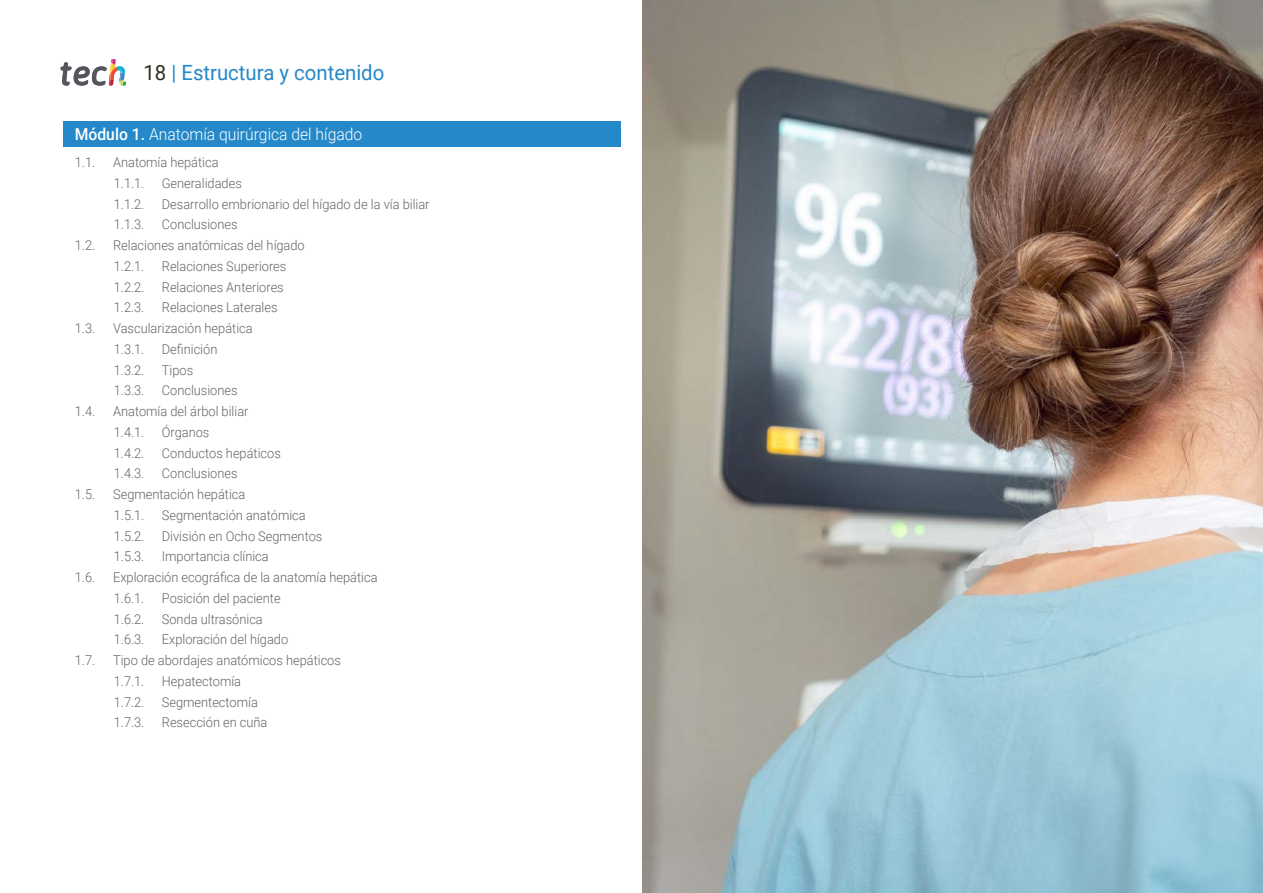
<style>
.page{position:relative;width:1263px;height:893px;background:#fff}
.page>*{position:absolute;margin:0;border:0;box-sizing:border-box;transform-origin:0 0}
.t1{font:21px "Roboto";color:#2488c9}
.t2{font:300 16.5px "Roboto";color:#fff;scale:.95 1}
.t3{font:300 13.5px/20.7px "Roboto";color:#61646a;scale:.95 1}
.s1{color:#312e20}
.s2{font-weight:500}
</style>
<div class="page">
<img style="left:642px;top:0;width:621px;height:893px">
<div style="left:64px;top:121px;width:557px;height:25px;background:#2488c9"></div>
<svg style="left:61px;top:59px;width:65px;height:27px"></svg>
<h1 class="t1" style="left:144px;top:57px;width:242px"><span class="s1">18</span> | Estructura y contenido</h1>
<p class="t2" style="left:75px;top:123px;width:304px"><span class="s2">Módulo 1.</span> Anatomía quirúrgica del hígado</p>
<p class="t3" style="left:75px;top:151px;width:23px">1.1.</p>
<p class="t3" style="left:113px;top:151px;width:112px">Anatomía hepática<br>1.1.1.</p>
<p class="t3" style="left:162px;top:172px;width:86px">Generalidades</p>
<p class="t3" style="left:114px;top:193px;width:34px">1.1.2.</p>
<p class="t3" style="left:162px;top:193px;width:283px">Desarrollo embrionario del hígado de la vía biliar</p>
<p class="t3" style="left:114px;top:214px;width:34px">1.1.3.</p>
<p class="t3" style="left:162px;top:214px;width:81px">Conclusiones</p>
<p class="t3" style="left:75px;top:234px;width:23px">1.2.</p>
<p class="t3" style="left:113px;top:234px;width:203px">Relaciones anatómicas del hígado<br>1.2.1.</p>
<p class="t3" style="left:162px;top:255px;width:133px">Relaciones Superiores</p>
<p class="t3" style="left:114px;top:276px;width:34px">1.2.2.</p>
<p class="t3" style="left:162px;top:276px;width:130px">Relaciones Anteriores</p>
<p class="t3" style="left:114px;top:297px;width:34px">1.2.3.</p>
<p class="t3" style="left:162px;top:297px;width:123px">Relaciones Laterales</p>
<p class="t3" style="left:75px;top:317px;width:23px">1.3.</p>
<p class="t3" style="left:113px;top:317px;width:148px">Vascularización hepática<br>1.3.1.</p>
<p class="t3" style="left:162px;top:338px;width:60px">Definición</p>
<p class="t3" style="left:114px;top:359px;width:34px">1.3.2.</p>
<p class="t3" style="left:162px;top:359px;width:34px">Tipos</p>
<p class="t3" style="left:114px;top:380px;width:34px">1.3.3.</p>
<p class="t3" style="left:162px;top:380px;width:81px">Conclusiones</p>
<p class="t3" style="left:75px;top:400px;width:23px">1.4.</p>
<p class="t3" style="left:113px;top:400px;width:144px">Anatomía del árbol biliar<br>1.4.1.</p>
<p class="t3" style="left:162px;top:421px;width:52px">Órganos</p>
<p class="t3" style="left:114px;top:442px;width:34px">1.4.2.</p>
<p class="t3" style="left:162px;top:442px;width:127px">Conductos hepáticos</p>
<p class="t3" style="left:114px;top:463px;width:34px">1.4.3.</p>
<p class="t3" style="left:162px;top:463px;width:81px">Conclusiones</p>
<p class="t3" style="left:75px;top:483px;width:23px">1.5.</p>
<p class="t3" style="left:113px;top:483px;width:141px">Segmentación hepática<br>1.5.1.</p>
<p class="t3" style="left:162px;top:504px;width:153px">Segmentación anatómica</p>
<p class="t3" style="left:114px;top:525px;width:34px">1.5.2.</p>
<p class="t3" style="left:162px;top:525px;width:170px">División en Ocho Segmentos</p>
<p class="t3" style="left:114px;top:546px;width:34px">1.5.3.</p>
<p class="t3" style="left:162px;top:546px;width:114px">Importancia clínica</p>
<p class="t3" style="left:75px;top:566px;width:23px">1.6.</p>
<p class="t3" style="left:113px;top:566px;width:280px">Exploración ecográfica de la anatomía hepática<br>1.6.1.</p>
<p class="t3" style="left:162px;top:587px;width:127px">Posición del paciente</p>
<p class="t3" style="left:114px;top:608px;width:34px">1.6.2.</p>
<p class="t3" style="left:162px;top:608px;width:108px">Sonda ultrasónica</p>
<p class="t3" style="left:114px;top:629px;width:34px">1.6.3.</p>
<p class="t3" style="left:162px;top:629px;width:135px">Exploración del hígado</p>
<p class="t3" style="left:75px;top:649px;width:23px">1.7.</p>
<p class="t3" style="left:113px;top:649px;width:241px">Tipo de abordajes anatómicos hepáticos<br>1.7.1.</p>
<p class="t3" style="left:162px;top:670px;width:85px">Hepatectomía</p>
<p class="t3" style="left:114px;top:691px;width:34px">1.7.2.</p>
<p class="t3" style="left:162px;top:691px;width:103px">Segmentectomía</p>
<p class="t3" style="left:114px;top:712px;width:34px">1.7.3.</p>
<p class="t3" style="left:162px;top:712px;width:113px">Resección en cuña</p>
</div>
